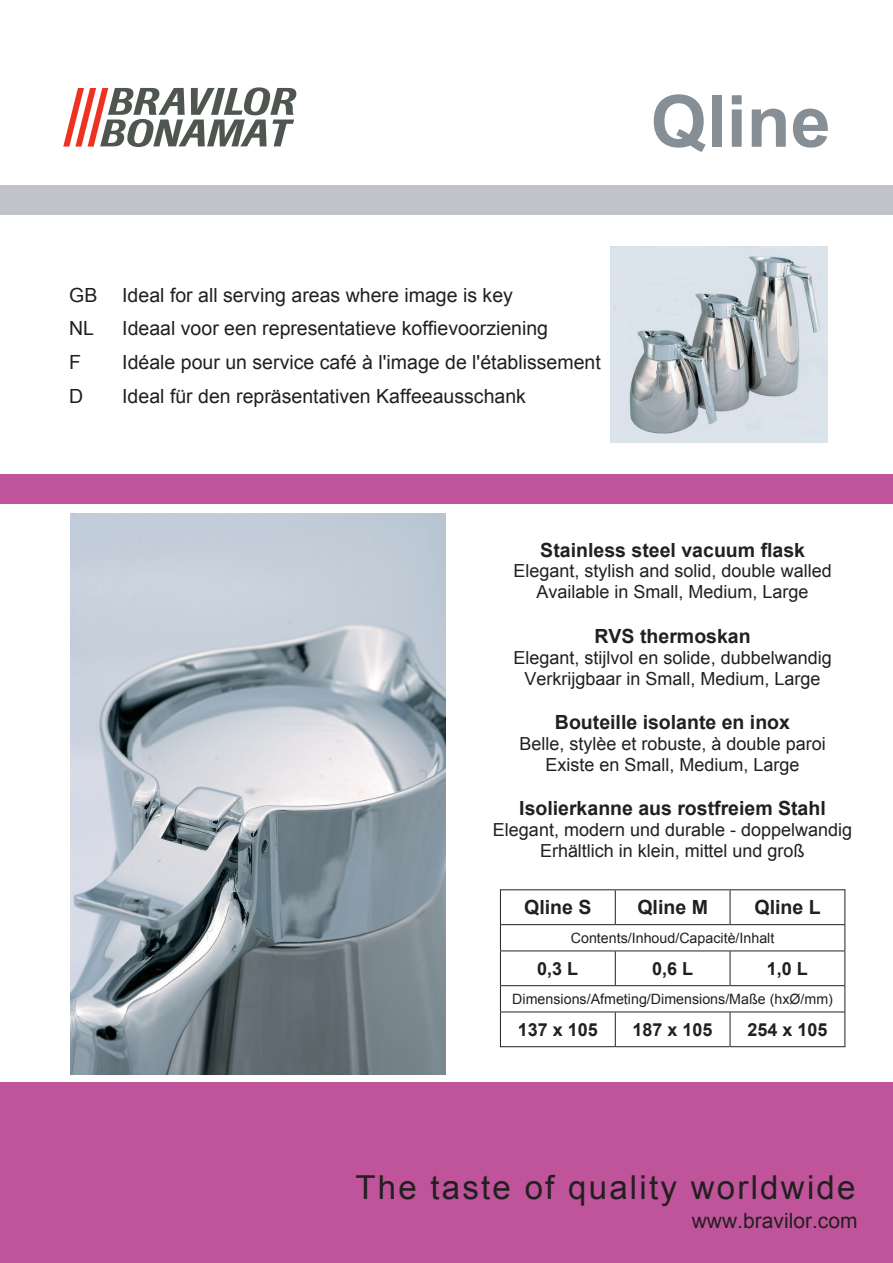
<style>
.page{position:relative;width:893px;height:1263px;background:#fff}
.page>*{position:absolute;margin:0;border:0;box-sizing:border-box;transform-origin:0 0}
.t1{font:700 72px "Arial";color:#878f96}
.t2{font:33px "Arial";letter-spacing:.07em;color:#231f20}
.t3{font:21px "Arial";color:#231f20}
.t4{font:19.5px "Arial";color:#231f20}
.t5{font:700 19.5px "Arial";color:#231f20}
.t6{font:18px/20.7px "Arial";color:#231f20;text-align:center}
.t7{font:700 18px "Arial";color:#231f20}
.t8{font:14.25px "Arial";color:#231f20}
</style>
<div class="page">
<div style="left:0;top:1083px;width:893px;height:180px;background:#bf549b"></div>
<hr style="left:500px;top:889px;width:116px;height:1px;background:#231f20">
<hr style="left:616px;top:889px;width:114px;height:1px;background:#231f20">
<hr style="left:730px;top:889px;width:115px;height:1px;background:#231f20">
<hr style="left:500px;top:890px;width:1px;height:34px;background:#231f20">
<hr style="left:615px;top:890px;width:1px;height:34px;background:#231f20">
<hr style="left:730px;top:890px;width:1px;height:34px;background:#231f20">
<hr style="left:844px;top:890px;width:1px;height:34px;background:#231f20">
<hr style="left:500px;top:924px;width:116px;height:1px;background:#231f20">
<hr style="left:616px;top:924px;width:114px;height:1px;background:#231f20">
<hr style="left:730px;top:924px;width:115px;height:1px;background:#231f20">
<svg style="left:500px;top:925px;width:1px;height:25px"></svg>
<svg style="left:844px;top:925px;width:1px;height:25px"></svg>
<hr style="left:500px;top:950px;width:116px;height:1px;background:#231f20">
<hr style="left:616px;top:950px;width:114px;height:1px;background:#231f20">
<hr style="left:730px;top:950px;width:115px;height:1px;background:#231f20">
<hr style="left:500px;top:951px;width:1px;height:34px;background:#231f20">
<hr style="left:615px;top:951px;width:1px;height:34px;background:#231f20">
<hr style="left:730px;top:951px;width:1px;height:34px;background:#231f20">
<hr style="left:844px;top:951px;width:1px;height:34px;background:#231f20">
<hr style="left:500px;top:985px;width:116px;height:1px;background:#231f20">
<hr style="left:616px;top:985px;width:114px;height:1px;background:#231f20">
<hr style="left:730px;top:985px;width:115px;height:1px;background:#231f20">
<svg style="left:500px;top:986px;width:1px;height:25px"></svg>
<svg style="left:844px;top:986px;width:1px;height:25px"></svg>
<hr style="left:500px;top:1011px;width:116px;height:1px;background:#231f20">
<hr style="left:616px;top:1011px;width:114px;height:1px;background:#231f20">
<hr style="left:730px;top:1011px;width:115px;height:1px;background:#231f20">
<hr style="left:500px;top:1012px;width:1px;height:35px;background:#231f20">
<hr style="left:500px;top:1046px;width:115px;height:1px;background:#231f20">
<hr style="left:615px;top:1012px;width:1px;height:35px;background:#231f20">
<hr style="left:616px;top:1046px;width:114px;height:1px;background:#231f20">
<hr style="left:730px;top:1012px;width:1px;height:35px;background:#231f20">
<hr style="left:730px;top:1046px;width:114px;height:1px;background:#231f20">
<hr style="left:844px;top:1012px;width:1px;height:35px;background:#231f20">
<svg style="left:63px;top:87px;width:233px;height:60px"></svg>
<div style="left:0;top:185px;width:893px;height:30px;background:#c0c4ca"></div>
<div style="left:0;top:474px;width:893px;height:30px;background:#bf549b"></div>
<img style="left:610px;top:247px;width:217px;height:196px">
<img style="left:71px;top:513px;width:374px;height:561px">
<h1 class="t1" style="left:651px;top:81px;width:182px">Qline</h1>
<p class="t4" style="left:69px;top:284px;width:30px">GB</p>
<p class="t4" style="left:122px;top:284px;width:392px">Ideal for all serving areas where image is key</p>
<p class="t4" style="left:69px;top:318px;width:26px">NL</p>
<p class="t4" style="left:122px;top:318px;width:427px">Ideaal voor een representatieve koffievoorziening</p>
<p class="t4" style="left:69px;top:351px;width:13px">F</p>
<p class="t4" style="left:122px;top:351px;width:480px">Idéale pour un service café à l'image de l'établissement</p>
<p class="t4" style="left:69px;top:385px;width:16px">D</p>
<p class="t4" style="left:122px;top:385px;width:405px">Ideal für den repräsentativen Kaffeeausschank</p>
<p class="t5" style="left:540px;top:539px;width:266px">Stainless steel vacuum flask</p>
<p class="t6" style="left:513px;top:561px;width:320px">Elegant, stylish and solid, double walled<br>Available in Small, Medium, Large</p>
<p class="t5" style="left:594px;top:625px;width:158px">RVS thermoskan</p>
<p class="t6" style="left:514px;top:647px;width:320px">Elegant, stijlvol en solide, dubbelwandig<br>Verkrijgbaar in Small, Medium, Large</p>
<p class="t5" style="left:555px;top:711px;width:237px">Bouteille isolante en inox</p>
<p class="t6" style="left:519px;top:733px;width:308px">Belle, stylèe et robuste, à double paroi<br>Existe en Small, Medium, Large</p>
<p class="t5" style="left:519px;top:798px;width:308px">Isolierkanne aus rostfreiem Stahl</p>
<p class="t6" style="left:493px;top:819px;width:361px">Elegant, modern und durable - doppelwandig<br>Erhältlich in klein, mittel und groß</p>
<p class="t5" style="left:524px;top:896px;width:69px">Qline S</p>
<p class="t5" style="left:637px;top:896px;width:72px">Qline M</p>
<p class="t5" style="left:754px;top:896px;width:68px">Qline L</p>
<p class="t8" style="left:571px;top:930px;width:205px">Contents/Inhoud/Capacitè/Inhalt</p>
<p class="t7" style="left:537px;top:958px;width:42px">0,3 L</p>
<p class="t7" style="left:652px;top:958px;width:42px">0,6 L</p>
<p class="t7" style="left:767px;top:958px;width:42px">1,0 L</p>
<p class="t8" style="left:512px;top:991px;width:322px">Dimensions/Afmeting/Dimensions/Maße (hxØ/mm)</p>
<p class="t7" style="left:518px;top:1019px;width:81px">137 x 105</p>
<p class="t7" style="left:633px;top:1019px;width:81px">187 x 105</p>
<p class="t7" style="left:747px;top:1019px;width:81px">254 x 105</p>
<h2 class="t2" style="left:355px;top:1168px;width:502px">The taste of quality worldwide</h2>
<p class="t3" style="left:692px;top:1209px;width:167px">www.bravilor.com</p>
</div>
